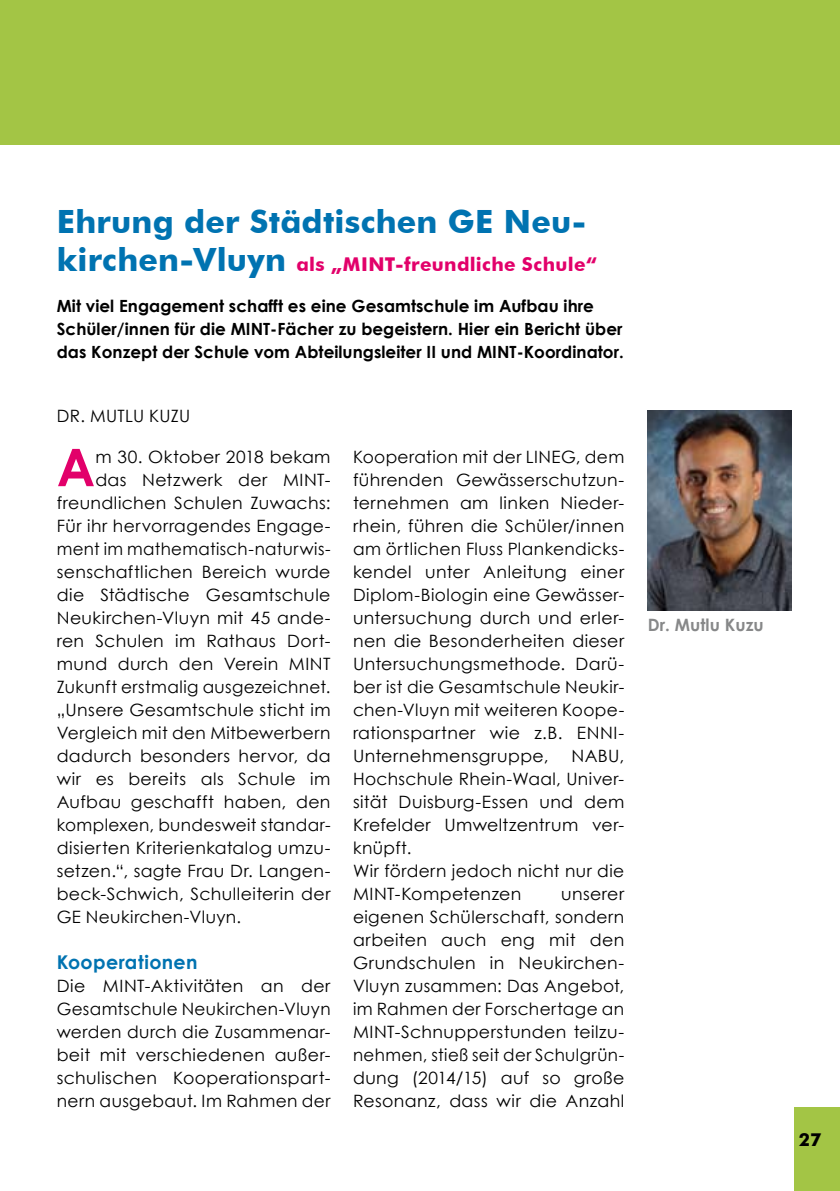
<style>
.page{position:relative;width:840px;height:1191px;background:#fff}
.page>*{position:absolute;margin:0;border:0;box-sizing:border-box;transform-origin:0 0}
.t1{font:700 51.8px "Century Gothic";color:#e2006a}
.t2{font:700 32px "Futura BT";letter-spacing:.005em;color:#0073b1}
.t3{font:700 19px "Futura BT";letter-spacing:.015em;color:#e2006a}
.t4{font:700 19px "Century Gothic";letter-spacing:.02em;color:#0073b1}
.t5{font:700 18px "Futura BT";color:#000}
.t6{font:17px/23px "Century Gothic";letter-spacing:.02em;color:#000;text-align:justify}
.t7{font:700 17px "Century Gothic";letter-spacing:.005em;color:#878889}
.t8{font:700 16.8px/23px "Century Gothic";letter-spacing:.005em;color:#000}
.s1{font-size:32px;color:#0073b1}
</style>
<div class="page">
<div style="left:794px;top:1107px;width:45px;height:84px;background:#a3c545"></div>
<div style="left:0;top:0;width:839px;height:144px;background:#a3c545"></div>
<img style="left:647px;top:410px;width:144px;height:201px">
<h2 class="t2" style="left:57px;top:202px;width:530px">Ehrung der Städtischen GE Neu-</h2>
<p class="t3" style="left:57px;top:253px;width:541px"><span class="s1">kirchen-Vluyn</span> als „MINT-freundliche Schule“</p>
<p class="t8" style="left:57px;top:293px;width:568px">Mit viel Engagement schafft es eine Gesamtschule im Aufbau ihre<br>Schüler/innen für die MINT-Fächer zu begeistern. Hier ein Bericht über das Konzept der Schule vom Abteilungsleiter II und MINT-Koordinator.</p>
<p class="t6" style="left:57px;top:404px;width:135px">DR. MUTLU KUZU</p>
<h1 class="t1" style="left:57px;top:428px;width:40px">A</h1>
<p class="t6" style="left:95px;top:445px;width:236px">m 30. Oktober 2018 bekam</p>
<p class="t6" style="left:95px;top:468px;width:236px">das Netzwerk der MINT-</p>
<p class="t6" style="left:57px;top:491px;width:275px">freundlichen Schulen Zuwachs:</p>
<p class="t6" style="left:57px;top:514px;width:275px">Für ihr hervorragendes Engage-</p>
<p class="t6" style="left:57px;top:537px;width:275px">ment im mathematisch-naturwis-</p>
<p class="t6" style="left:57px;top:560px;width:275px">senschaftlichen Bereich wurde</p>
<p class="t6" style="left:57px;top:583px;width:275px">die Städtische Gesamtschule</p>
<p class="t6" style="left:57px;top:606px;width:275px">Neukirchen-Vluyn mit 45 ande-</p>
<p class="t6" style="left:57px;top:629px;width:275px">ren Schulen im Rathaus Dort-</p>
<p class="t6" style="left:57px;top:652px;width:275px">mund durch den Verein MINT</p>
<p class="t6" style="left:57px;top:675px;width:275px">Zukunft erstmalig ausgezeichnet.</p>
<p class="t6" style="left:57px;top:698px;width:275px">„Unsere Gesamtschule sticht im</p>
<p class="t6" style="left:57px;top:721px;width:275px">Vergleich mit den Mitbewerbern</p>
<p class="t6" style="left:57px;top:744px;width:275px">dadurch besonders hervor, da</p>
<p class="t6" style="left:57px;top:767px;width:275px">wir es bereits als Schule im</p>
<p class="t6" style="left:57px;top:790px;width:275px">Aufbau geschafft haben, den</p>
<p class="t6" style="left:57px;top:813px;width:275px">komplexen, bundesweit standar-</p>
<p class="t6" style="left:57px;top:836px;width:275px">disierten Kriterienkatalog umzu-</p>
<p class="t6" style="left:57px;top:859px;width:275px">setzen.“, sagte Frau Dr. Langen-</p>
<p class="t6" style="left:57px;top:882px;width:275px">beck-Schwich, Schulleiterin der</p>
<p class="t6" style="left:57px;top:905px;width:186px">GE Neukirchen-Vluyn.</p>
<p class="t4" style="left:57px;top:948px;width:142px">Kooperationen</p>
<p class="t6" style="left:57px;top:974px;width:275px">Die MINT-Aktivitäten an der Gesamtschule Neukirchen-Vluyn werden durch die Zusammenar&shy;beit mit verschiedenen außer&shy;schulischen Kooperationspart&shy;nern ausgebaut. Im Rahmen der</p>
<p class="t6" style="left:353px;top:445px;width:272px">Kooperation mit der LINEG, dem führenden Gewässerschutzun&shy;ternehmen am linken Nieder&shy;rhein, führen die Schüler/innen am örtlichen Fluss Plankendicks&shy;kendel unter Anleitung einer Diplom-Biologin eine Gewässer&shy;untersuchung durch und erler&shy;nen die Besonderheiten dieser Untersuchungsmethode. Darü&shy;ber ist die Gesamtschule Neukir&shy;chen-Vluyn mit weiteren Koope&shy;rationspartner wie z.B. ENNI-Unternehmensgruppe,</p>
<p class="t6" style="left:353px;top:744px;width:273px;text-align:left;text-indent:218px">NABU,<br>Hochschule Rhein-Waal, Univer&shy;sität Duisburg-Essen und dem<br>Krefelder Umweltzentrum ver&shy;knüpft.<br>Wir fördern jedoch nicht nur die<br>MINT-Kompetenzen</p>
<p class="t6" style="left:353px;top:882px;width:272px;text-indent:208px">unserer eigenen Schülerschaft, sondern arbeiten auch eng mit den Grundschulen in Neukirchen-Vluyn zusammen: Das Angebot, im Rahmen der Forschertage an MINT-Schnupperstunden teilzu&shy;nehmen, stieß seit der Schulgrün&shy;dung (2014/15) auf so große Resonanz, dass wir die Anzahl</p>
<p class="t7" style="left:647px;top:612px;width:117px">Dr. Mutlu Kuzu</p>
<p class="t5" style="left:798px;top:1128px;width:12px">27</p>
</div>
